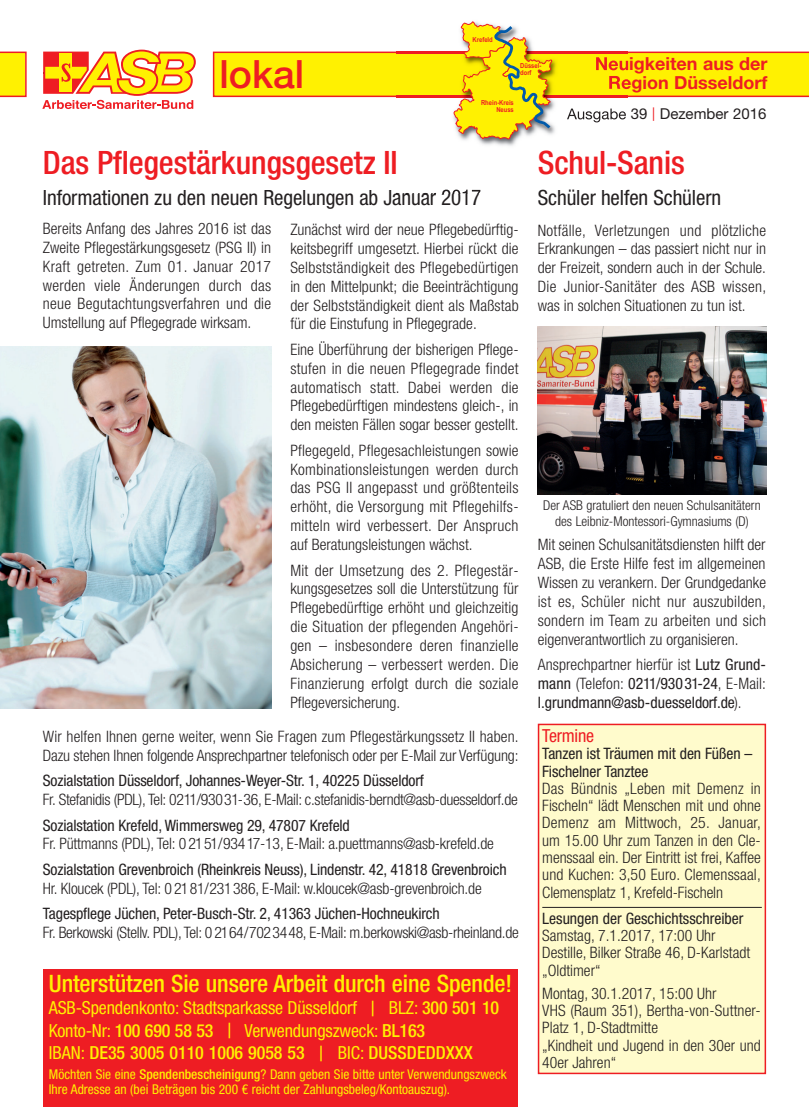
<style>
.page{position:relative;width:809px;height:1107px;background:#fff}
.page>*{position:absolute;margin:0;border:0;box-sizing:border-box;transform-origin:0 0}
.t1{font:500 39px "Helvetica Neue LT";color:#ee1d23}
.t2{font:500 condensed 32.25px "Helvetica Neue LT";letter-spacing:-.005em;color:#ee1d23}
.t3{font:500 condensed 24px "Helvetica Neue LT";letter-spacing:-.005em;color:#fff101}
.t4{font:condensed 21px "Helvetica Neue LT";letter-spacing:-.005em;color:#231f20}
.t5{font:condensed 18px/22.5px "Helvetica Neue LT";letter-spacing:-.01em;color:#fff101}
.t6{font:700 18px/18.8px "Helvetica Neue LT";color:#ee1d23;text-align:right}
.t7{font:condensed 18px "Helvetica Neue LT";letter-spacing:-.015em;color:#ee1d23}
.t8{font:300 condensed 15.75px/18.9px "Helvetica Neue LT";color:#231f20;text-align:justify}
.t9{font:condensed 15.75px/18.9px "Helvetica Neue LT";letter-spacing:-.01em;color:#231f20}
.t10{font:300 condensed 15.75px "Helvetica Neue LT";letter-spacing:-.02em;color:#231f20}
.t11{font:15px "Helvetica Neue LT";color:#231f20}
.t12{font:condensed 13.5px/15px "Helvetica Neue LT";color:#fff101}
.t13{font:300 condensed 13.5px/16.2px "Helvetica Neue LT";color:#231f20;text-align:center}
.t14{font:700 6.9px/6.9px "Arial Narrow";color:#ee1d23;scale:1.04 1}
.s1{font-size:21px}
.s2{font-weight:500}
.s3{font-size:13.5px;color:#ee1d23}
.s4{font-weight:300}
</style>
<div class="page">
<div style="left:539px;top:725px;width:225px;height:347px;background:#fffbcc"></div>
<div style="left:538px;top:723px;width:228px;height:350px;border:2px solid #ee1d23"></div>
<svg style="left:0;top:52px;width:27px;height:45px"></svg>
<svg style="left:42px;top:50px;width:154px;height:59px"></svg>
<img style="left:396px;top:139px;width:122px;height:55px">
<svg style="left:213px;top:21px;width:596px;height:118px"></svg>
<div style="left:43px;top:968px;width:474px;height:138px;background:#ee1d23"></div>
<hr style="left:542px;top:906px;width:219px;height:1px;background:#231f20">
<img style="left:0;top:346px;width:271px;height:362px">
<img style="left:538px;top:326px;width:228px;height:168px">
<p class="t14" style="left:472px;top:37px;width:21px">Krefeld</p>
<h1 class="t1" style="left:219px;top:60px;width:86px">lokal</h1>
<p class="t6" style="left:595px;top:56px;width:174px">Neuigkeiten aus der<br>Region Düsseldorf</p>
<p class="t14" style="left:520px;top:63px;width:22px">Düssel&shy;dorf</p>
<p class="t14" style="left:481px;top:99px;width:33px;text-align:right">Rhein-Kreis<br>Neuss</p>
<h2 class="t2" style="left:43px;top:151px;width:356px">Das Pflegestärkungsgesetz II</h2>
<h3 class="t4" style="left:43px;top:189px;width:440px">Informationen zu den neuen Regelungen ab Januar 2017</h3>
<p class="t8" style="left:43px;top:220px;width:230px">Bereits Anfang des Jahres 2016 ist das Zweite Pflegestärkungsgesetz (PSG II) in Kraft getreten. Zum 01. Januar 2017 werden viele Änderungen durch das neue Begutachtungsverfahren und die Umstellung auf Pflegegrade wirksam.</p>
<p class="t8" style="left:290px;top:221px;width:230px">Zunächst wird der neue Pflegebedürftig&shy;keitsbegriff umgesetzt. Hierbei rückt die Selbstständigkeit des Pflegebedürtigen in den Mittelpunkt; die Beeinträchtigung der Selbstständigkeit dient als Maßstab für die Einstufung in Pflegegrade.</p>
<p class="t8" style="left:290px;top:341px;width:230px">Eine Überführung der bisherigen Pflege&shy;stufen in die neuen Pflegegrade findet automatisch statt. Dabei werden die Pflegebedürftigen mindestens gleich-, in den meisten Fällen sogar besser gestellt.</p>
<p class="t8" style="left:290px;top:442px;width:230px">Pflegegeld, Pflegesachleistungen sowie Kombinationsleistungen werden durch das PSG II angepasst und größtenteils erhöht, die Versorgung mit Pflegehilfs&shy;mitteln wird verbessert. Der Anspruch auf Beratungsleistungen wächst.</p>
<p class="t8" style="left:290px;top:561px;width:230px">Mit der Umsetzung des 2. Pflegestär&shy;kungsgesetzes soll die Unterstützung für Pflegebedürftige erhöht und gleichzeitig die Situation der pflegenden Angehöri&shy;gen – insbesondere deren finanzielle Absicherung – verbessert werden. Die Finanzierung erfolgt durch die soziale Pflegeversicherung.</p>
<p class="t8" style="left:43px;top:728px;width:477px">Wir helfen Ihnen gerne weiter, wenn Sie Fragen zum Pflegestärkungssetz II haben.<br>Dazu stehen Ihnen folgende Ansprechpartner telefonisch oder per E-Mail zur Verfügung:</p>
<p class="t9" style="left:43px;top:772px;width:382px">Sozialstation Düsseldorf, Johannes-Weyer-Str. 1, 40225 Düsseldorf</p>
<p class="t10" style="left:43px;top:793px;width:476px">Fr. Stefanidis (PDL), Tel: 0211/93031-36, E-Mail: c.stefanidis-berndt@asb-duesseldorf.de</p>
<p class="t9" style="left:43px;top:816px;width:308px">Sozialstation Krefeld, Wimmersweg 29, 47807 Krefeld</p>
<p class="t8" style="left:43px;top:835px;width:452px">Fr. Püttmanns (PDL), Tel: 0 2151/93417-13, E-Mail: a.puettmanns@asb-krefeld.de</p>
<p class="t9" style="left:43px;top:861px;width:465px">Sozialstation Grevenbroich (Rheinkreis Neuss), Lindenstr. 42, 41818 Grevenbroich</p>
<p class="t8" style="left:43px;top:879px;width:440px">Hr. Kloucek (PDL), Tel: 0 2181/231386, E-Mail: w.kloucek@asb-grevenbroich.de</p>
<p class="t9" style="left:43px;top:905px;width:398px">Tagespflege Jüchen, Peter-Busch-Str. 2, 41363 Jüchen-Hochneukirch</p>
<p class="t10" style="left:43px;top:926px;width:477px">Fr. Berkowski (Stellv. PDL), Tel: 0 2164/7023448, E-Mail: m.berkowski@asb-rheinland.de</p>
<h3 class="t3" style="left:49px;top:974px;width:464px">Unterstützen Sie unsere Arbeit durch eine Spende!</h3>
<p class="t5" style="left:49px;top:998px;width:452px">ASB-Spendenkonto: Stadtsparkasse Düsseldorf <span class="s1">|</span> BLZ: <span class="s2">300 501 10<br></span>Konto-Nr: <span class="s2">100 690 58 53</span> <span class="s1">|</span> Verwendungszweck: <span class="s2">BL163<br></span>IBAN: <span class="s2">DE35 3005 0110 1006 9058 53</span> <span class="s1">|</span> BIC: <span class="s2">DUSSDEDDXXX</span></p>
<p class="t12" style="left:49px;top:1067px;width:459px">Möchten Sie eine <span class="s2">Spendenbescheinigung</span>? Dann geben Sie bitte unter Verwendungszweck<br>Ihre Adresse an (bei Beträgen bis 200 € reicht der Zahlungsbeleg/Kontoauszug).</p>
<p class="t11" style="left:567px;top:108px;width:201px">Ausgabe 39 <span class="s3">|</span> Dezember 2016</p>
<h2 class="t2" style="left:538px;top:151px;width:148px">Schul-Sanis</h2>
<h3 class="t4" style="left:538px;top:189px;width:185px">Schüler helfen Schülern</h3>
<p class="t8" style="left:538px;top:222px;width:230px">Notfälle, Verletzungen und plötzliche Erkrankungen – das passiert nicht nur in der Freizeit, sondern auch in der Schule.<br>Die Junior-Sanitäter des ASB wissen, was in solchen Situationen zu tun ist.</p>
<p class="t13" style="left:543px;top:498px;width:219px">Der ASB gratuliert den neuen Schulsanitätern des Leibniz-Montessori-Gymnasiums (D)</p>
<p class="t8" style="left:538px;top:536px;width:230px">Mit seinen Schulsanitätsdiensten hilft der ASB, die Erste Hilfe fest im allgemeinen Wissen zu verankern. Der Grundgedanke ist es, Schüler nicht nur auszubilden, sondern im Team zu arbeiten und sich eigenverantwortlich zu organisieren.</p>
<p class="t9" style="left:538px;top:656px;width:230px;text-align:justify"><span class="s4">Ansprechpartner hierfür ist</span> Lutz Grund&shy;mann <span class="s4">(Telefon:</span> 0211/93031-24<span class="s4">, E-Mail: </span>l.grundmann@asb-duesseldorf.de<span class="s4">).</span></p>
<p class="t7" style="left:542px;top:729px;width:53px">Termine</p>
<p class="t9" style="left:542px;top:746px;width:211px;line-height:17.2px">Tanzen ist Träumen mit den Füßen –<br>Fischelner Tanztee</p>
<p class="t8" style="left:542px;top:781px;width:220px;line-height:17.2px">Das Bündnis „Leben mit Demenz in Fischeln“ lädt Menschen mit und ohne Demenz am Mittwoch, 25. Januar, um 15.00 Uhr zum Tanzen in den Cle&shy;menssaal ein. Der Eintritt ist frei, Kaffee und Kuchen: 3,50 Euro. Clemenssaal, Clemensplatz 1, Krefeld-Fischeln</p>
<p class="t9" style="left:542px;top:910px;width:203px">Lesungen der Geschichtsschreiber</p>
<p class="t8" style="left:542px;top:928px;width:209px;line-height:17.2px;text-align:left">Samstag, 7.1.2017, 17:00 Uhr<br>Destille, Bilker Straße 46, D-Karlstadt „Oldtimer“</p>
<p class="t8" style="left:542px;top:985px;width:220px;line-height:17.2px;text-align:left">Montag, 30.1.2017, 15:00 Uhr<br>VHS (Raum 351), Bertha-von-Suttner-<br>Platz 1, D-Stadtmitte<br>„Kindheit und Jugend in den 30er und<br>40er Jahren“</p>
</div>
